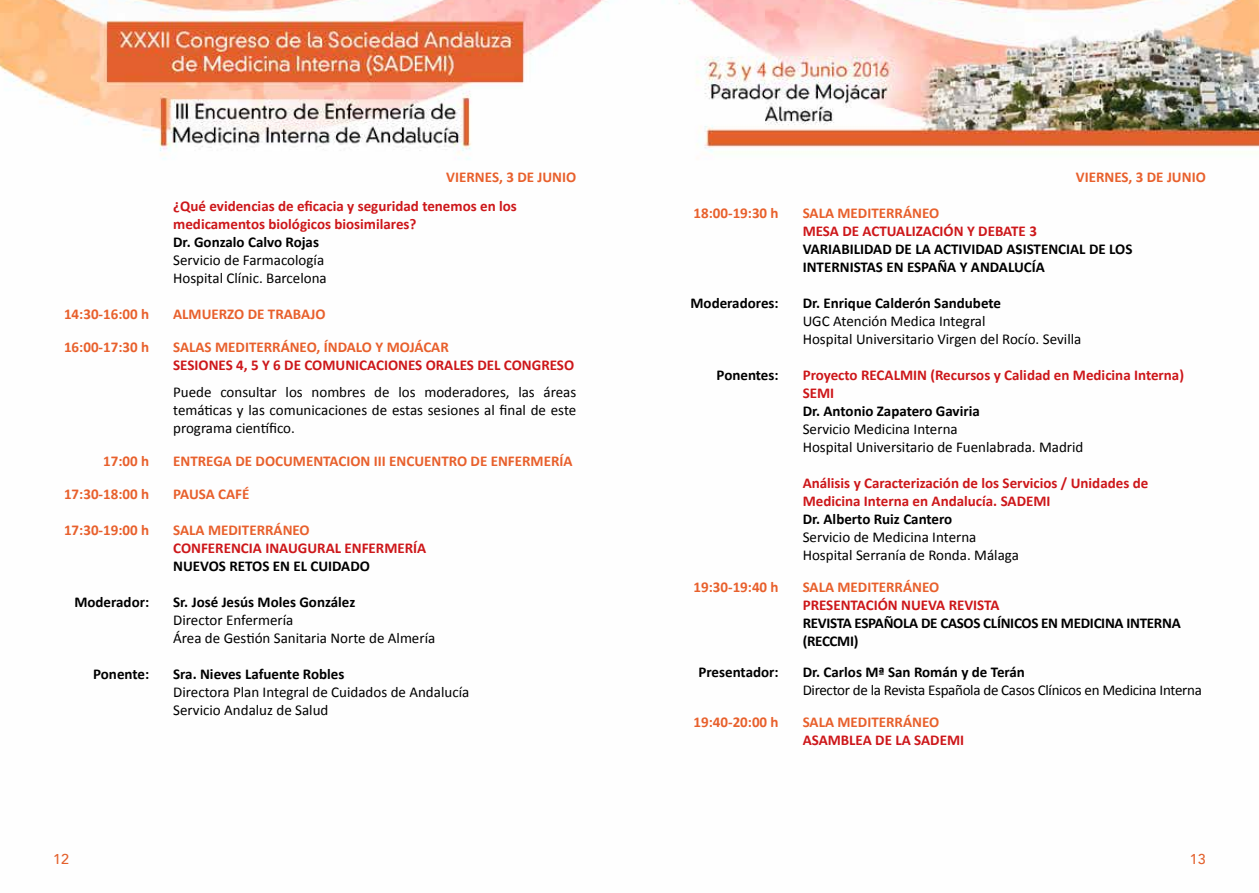
<style>
.page{position:relative;width:1259px;height:893px;background:#fff}
.page>*{position:absolute;margin:0;border:0;box-sizing:border-box;transform-origin:0 0}
.t1{font:15px/18px "Calibri";color:#000}
.t2{font:700 15px/18px "Calibri";color:#cd171a}
.t3{font:700 15px/18px "Calibri";color:#000}
.t4{font:700 15px "Calibri";color:#e8602c}
.t5{font:15px "Calibri";letter-spacing:-.02em;color:#000}
.t6{font:700 15px/18px "Calibri";letter-spacing:-.02em;color:#000}
.t7{font:500 14.25px "Avenir";color:#e3612d}
</style>
<div class="page">
<img style="left:0;top:0;width:1259px;height:160px">
<p class="t4" style="left:446px;top:168px;width:131px">VIERNES, 3 DE JUNIO</p>
<p class="t2" style="left:173px;top:197px;width:345px">¿Qué evidencias de eficacia y seguridad tenemos en los medicamentos biológicos biosimilares?</p>
<p class="t3" style="left:173px;top:233px;width:147px">Dr. Gonzalo Calvo Rojas</p>
<p class="t1" style="left:173px;top:251px;width:155px">Servicio de Farmacología<br>Hospital Clínic. Barcelona</p>
<p class="t4" style="left:64px;top:304px;width:87px">14:30-16:00 h</p>
<p class="t4" style="left:173px;top:304px;width:154px">ALMUERZO DE TRABAJO</p>
<p class="t4" style="left:64px;top:337px;width:87px">16:00-17:30 h</p>
<p class="t4" style="left:173px;top:337px;width:277px">SALAS MEDITERRÁNEO, ÍNDALO Y MOJÁCAR</p>
<p class="t2" style="left:173px;top:356px;width:402px">SESIONES 4, 5 Y 6 DE COMUNICACIONES ORALES DEL CONGRESO</p>
<p class="t1" style="left:173px;top:383px;width:405px;text-align:justify">Puede consultar los nombres de los moderadores, las áreas temáticas y las comunicaciones de estas sesiones al final de este programa científico.</p>
<p class="t4" style="left:103px;top:451px;width:48px">17:00 h</p>
<p class="t4" style="left:173px;top:451px;width:401px">ENTREGA DE DOCUMENTACION III ENCUENTRO DE ENFERMERÍA</p>
<p class="t4" style="left:64px;top:484px;width:87px">17:30-18:00 h</p>
<p class="t4" style="left:173px;top:484px;width:78px">PAUSA CAFÉ</p>
<p class="t4" style="left:64px;top:520px;width:87px">17:30-19:00 h</p>
<p class="t4" style="left:173px;top:520px;width:138px">SALA MEDITERRÁNEO</p>
<p class="t2" style="left:173px;top:539px;width:255px">CONFERENCIA INAUGURAL ENFERMERÍA</p>
<p class="t3" style="left:173px;top:557px;width:198px">NUEVOS RETOS EN EL CUIDADO</p>
<p class="t3" style="left:74px;top:593px;width:76px">Moderador:</p>
<p class="t3" style="left:173px;top:593px;width:184px">Sr. José Jesús Moles González</p>
<p class="t1" style="left:173px;top:611px;width:264px">Director Enfermería<br>Área de Gestión Sanitaria Norte de Almería</p>
<p class="t3" style="left:93px;top:665px;width:58px">Ponente:</p>
<p class="t3" style="left:173px;top:665px;width:173px">Sra. Nieves Lafuente Robles</p>
<p class="t1" style="left:173px;top:683px;width:298px">Directora Plan Integral de Cuidados de Andalucía<br>Servicio Andaluz de Salud</p>
<p class="t4" style="left:1075px;top:168px;width:131px">VIERNES, 3 DE JUNIO</p>
<p class="t4" style="left:693px;top:204px;width:87px">18:00-19:30 h</p>
<p class="t4" style="left:802px;top:204px;width:138px">SALA MEDITERRÁNEO</p>
<p class="t2" style="left:802px;top:222px;width:236px">MESA DE ACTUALIZACIÓN Y DEBATE 3</p>
<p class="t3" style="left:802px;top:240px;width:331px">VARIABILIDAD DE LA ACTIVIDAD ASISTENCIAL DE LOS<br>INTERNISTAS EN ESPAÑA Y ANDALUCÍA</p>
<p class="t3" style="left:690px;top:294px;width:90px">Moderadores:</p>
<p class="t3" style="left:802px;top:294px;width:200px">Dr. Enrique Calderón Sandubete</p>
<p class="t1" style="left:802px;top:312px;width:280px">UGC Atención Medica Integral<br>Hospital Universitario Virgen del Rocío. Sevilla</p>
<p class="t3" style="left:716px;top:366px;width:64px">Ponentes:</p>
<p class="t2" style="left:802px;top:366px;width:383px">Proyecto RECALMIN (Recursos y Calidad en Medicina Interna)<br>SEMI</p>
<p class="t3" style="left:802px;top:402px;width:179px">Dr. Antonio Zapatero Gaviria</p>
<p class="t1" style="left:802px;top:420px;width:282px">Servicio Medicina Interna<br>Hospital Universitario de Fuenlabrada. Madrid</p>
<p class="t2" style="left:802px;top:474px;width:347px">Análisis y Caracterización de los Servicios / Unidades de<br>Medicina Interna en Andalucía. SADEMI</p>
<p class="t3" style="left:802px;top:510px;width:151px">Dr. Alberto Ruiz Cantero</p>
<p class="t1" style="left:802px;top:528px;width:218px">Servicio de Medicina Interna<br>Hospital Serranía de Ronda. Málaga</p>
<p class="t4" style="left:693px;top:577px;width:87px">19:30-19:40 h</p>
<p class="t4" style="left:802px;top:577px;width:138px">SALA MEDITERRÁNEO</p>
<p class="t2" style="left:802px;top:596px;width:198px">PRESENTACIÓN NUEVA REVISTA</p>
<p class="t6" style="left:802px;top:614px;width:379px">REVISTA ESPAÑOLA DE CASOS CLÍNICOS EN MEDICINA INTERNA (RECCMI)</p>
<p class="t3" style="left:698px;top:663px;width:82px">Presentador:</p>
<p class="t3" style="left:802px;top:663px;width:224px">Dr. Carlos Mª San Román y de Terán</p>
<p class="t5" style="left:802px;top:681px;width:401px">Director de la Revista Española de Casos Clínicos en Medicina Interna</p>
<p class="t4" style="left:693px;top:712px;width:87px">19:40-20:00 h</p>
<p class="t4" style="left:802px;top:712px;width:138px">SALA MEDITERRÁNEO</p>
<p class="t2" style="left:802px;top:731px;width:163px">ASAMBLEA DE LA SADEMI</p>
<p class="t7" style="left:53px;top:846px;width:17px">12</p>
<p class="t7" style="left:1190px;top:846px;width:17px">13</p>
</div>
